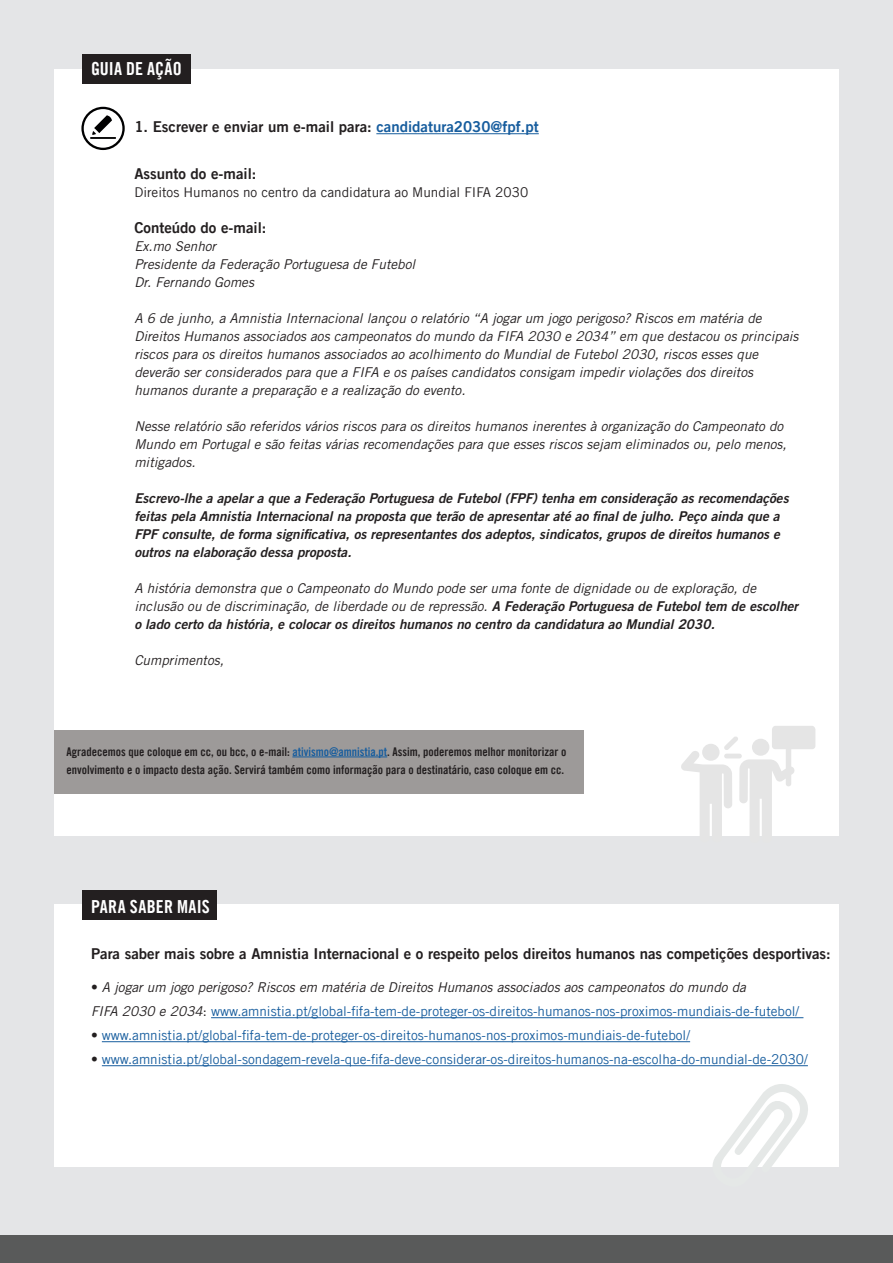
<style>
.page{position:relative;width:893px;height:1263px;background:#e4e5e7}
.page>*{position:absolute;margin:0;border:0;box-sizing:border-box;transform-origin:0 0}
.t1{font:18px "Amnesty Trade Gothic Bd Cn 20";letter-spacing:.01em;color:#fff}
.t2{font:15px "Amnesty Trade Gothic Bd 2";color:#231f20}
.t3{font:italic 13.5px/18px "Amnesty Trade Gothic";color:#231f20}
.t4{font:13.5px/18px "Amnesty Trade Gothic Bd 2 Obl";color:#231f20}
.t5{font:13.5px "Amnesty Trade Gothic";color:#175d9e}
.t6{font:13.5px "Amnesty Trade Gothic";color:#231f20}
.t7{font:12px/18px "Amnesty Trade Gothic Bd Cn 20";color:#231f20}
.s1{color:#175d9e}
.s2{font-family:"Amnesty Trade Gothic Bd 2 Obl";font-style:normal}
.s3{font-style:normal}
.s4{font-style:normal;color:#175d9e}
.s5{color:#231f20}
</style>
<div class="page">
<div style="left:0;top:1236px;width:893px;height:27px;background:#595a5a"></div>
<div style="left:54px;top:69px;width:785px;height:767px;background:#fff"></div>
<div style="left:82px;top:54px;width:108px;height:30px;background:#231f20"></div>
<div style="left:54px;top:904px;width:785px;height:263px;background:#fff"></div>
<div style="left:82px;top:891px;width:135px;height:29px;background:#231f20"></div>
<svg style="left:712px;top:1084px;width:96px;height:83px"></svg>
<svg style="left:681px;top:726px;width:134px;height:110px"></svg>
<hr style="left:211px;top:1017px;width:592px;height:1px;background:#175d9e">
<hr style="left:102px;top:1041px;width:588px;height:1px;background:#175d9e">
<hr style="left:102px;top:1065px;width:706px;height:1px;background:#175d9e">
<svg style="left:81px;top:107px;width:44px;height:43px"></svg>
<hr style="left:376px;top:133px;width:163px;height:1px;background:#175d9e">
<div style="left:54px;top:730px;width:529px;height:64px;background:#9d9a99"></div>
<hr style="left:292px;top:757px;width:95px;height:1px;background:#175d9e">
<h1 class="t1" style="left:91px;top:61px;width:92px">GUIA DE AÇÃO</h1>
<p class="t2" style="left:134px;top:121px;width:406px">1. Escrever e enviar um e-mail para: <span class="s1">candidatura2030@fpf.pt</span></p>
<p class="t2" style="left:134px;top:168px;width:124px">Assunto do e-mail:</p>
<p class="t6" style="left:134px;top:184px;width:395px">Direitos Humanos no centro da candidatura ao Mundial FIFA 2030</p>
<p class="t2" style="left:134px;top:222px;width:134px">Conteúdo do e-mail:</p>
<p class="t3" style="left:134px;top:238px;width:282px">Ex.mo Senhor<br>Presidente da Federação Portuguesa de Futebol<br>Dr. Fernando Gomes</p>
<p class="t3" style="left:134px;top:310px;width:666px">A 6 de junho, a Amnistia Internacional lançou o relatório “A jogar um jogo perigoso? Riscos em matéria de Direitos Humanos associados aos campeonatos do mundo da FIFA 2030 e 2034” em que destacou os principais riscos para os direitos humanos associados ao acolhimento do Mundial de Futebol 2030, riscos esses que deverão ser considerados para que a FIFA e os países candidatos consigam impedir violações dos direitos humanos durante a preparação e a realização do evento.</p>
<p class="t3" style="left:134px;top:418px;width:654px">Nesse relatório são referidos vários riscos para os direitos humanos inerentes à organização do Campeonato do<br>Mundo em Portugal e são feitas várias recomendações para que esses riscos sejam eliminados ou, pelo menos, mitigados.</p>
<p class="t4" style="left:134px;top:490px;width:656px">Escrevo-lhe a apelar a que a Federação Portuguesa de Futebol (FPF) tenha em consideração as recomendações feitas pela Amnistia Internacional na proposta que terão de apresentar até ao final de julho. Peço ainda que a FPF consulte, de forma significativa, os representantes dos adeptos, sindicatos, grupos de direitos humanos e outros na elaboração dessa proposta.</p>
<p class="t3" style="left:134px;top:580px;width:665px">A história demonstra que o Campeonato do Mundo pode ser uma fonte de dignidade ou de exploração, de inclusão ou de discriminação, de liberdade ou de repressão. <span class="s2">A Federação Portuguesa de Futebol tem de escolher</span></p>
<p class="t4" style="left:134px;top:615px;width:582px">o lado certo da história, e colocar os direitos humanos no centro da candidatura ao Mundial 2030.</p>
<p class="t3" style="left:134px;top:652px;width:91px">Cumprimentos,</p>
<p class="t7" style="left:67px;top:744px;width:501px">Agradecemos que coloque em cc, ou bcc, o e-mail: <span class="s1">ativismo@amnistia.pt</span>. Assim, poderemos melhor monitorizar o envolvimento e o impacto desta ação. Servirá também como informação para o destinatário, caso coloque em cc.</p>
<h1 class="t1" style="left:91px;top:899px;width:120px">PARA SABER MAIS</h1>
<p class="t2" style="left:91px;top:948px;width:741px">Para saber mais sobre a Amnistia Internacional e o respeito pelos direitos humanos nas competições desportivas:</p>
<p class="t3" style="left:91px;top:977px;width:710px;line-height:24px"><span class="s3">•</span> A jogar um jogo perigoso? Riscos em matéria de Direitos Humanos associados aos campeonatos do mundo da<br>FIFA 2030 e 2034<span class="s3">:</span> <span class="s4">www.amnistia.pt/global-fifa-tem-de-proteger-os-direitos-humanos-nos-proximos-mundiais-de-futebol/</span></p>
<p class="t5" style="left:91px;top:1027px;width:601px"><span class="s5">•</span> www.amnistia.pt/global-fifa-tem-de-proteger-os-direitos-humanos-nos-proximos-mundiais-de-futebol/</p>
<p class="t5" style="left:91px;top:1051px;width:718px"><span class="s5">•</span> www.amnistia.pt/global-sondagem-revela-que-fifa-deve-considerar-os-direitos-humanos-na-escolha-do-mundial-de-2030/</p>
</div>
